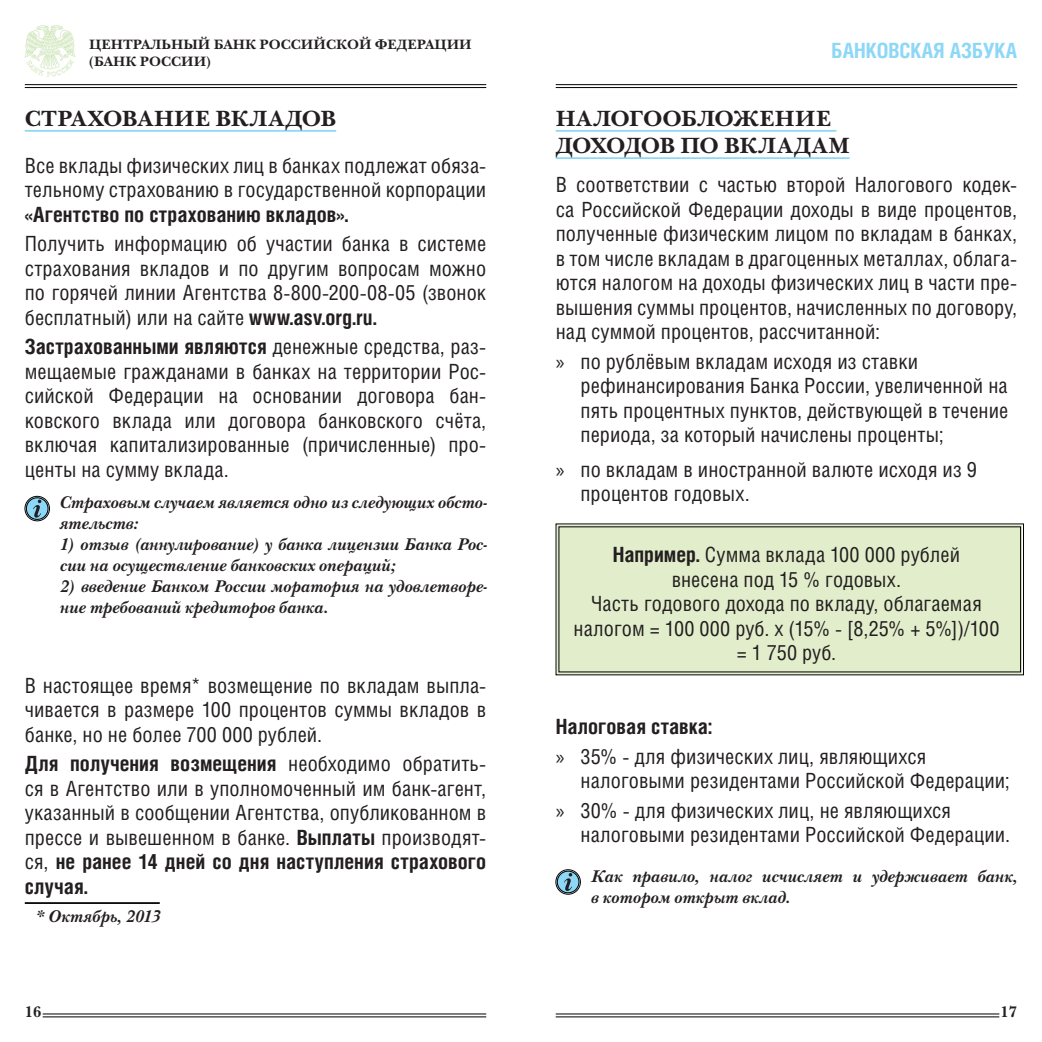
<style>
.page{position:relative;width:1042px;height:1042px;background:#fff}
.page>*{position:absolute;margin:0;border:0;box-sizing:border-box;transform-origin:0 0}
.t1{font:700 22.75px "New Baskerville C";letter-spacing:.005em;color:#231f20}
.t2{font:700 22.75px "New Baskerville C";letter-spacing:-.03em;color:#231f20}
.Paragraph_Style_1{font:21px/24.5px "Helios Cond";letter-spacing:.005em;color:#231f20;text-align:justify}
.t3{font:700 21px "Helios Cond";color:#8dd7f7}
.Paragraph_Style_1-2{font:700 21px "Helios Cond";color:#231f20}
.t4{font:italic 700 17.5px/21px "New Baskerville C";letter-spacing:.01em;color:#231f20}
.t5{font:700 15.75px "New Baskerville C";color:#231f20}
.t6{font:700 14px/16.8px "New Baskerville C";color:#231f20}
.s1{font-weight:700}
.s2{font-family:"Myriad Pro"}
</style>
<div class="page">
<svg style="left:25px;top:25px;width:51px;height:52px"></svg>
<hr style="left:25px;top:84px;width:461px;height:1px;background:#000">
<hr style="left:25px;top:87px;width:461px;height:1px;background:#000">
<hr style="left:43px;top:1013px;width:443px;height:1px;background:#000">
<hr style="left:43px;top:1016px;width:443px;height:1px;background:#000">
<hr style="left:556px;top:1013px;width:443px;height:1px;background:#000">
<hr style="left:556px;top:1016px;width:443px;height:1px;background:#000">
<hr style="left:556px;top:84px;width:461px;height:1px;background:#000">
<hr style="left:556px;top:87px;width:461px;height:1px;background:#000">
<hr style="left:25px;top:130px;width:311px;height:2px;background:#8dd7f7">
<hr style="left:556px;top:130px;width:280px;height:2px;background:#8dd7f7">
<hr style="left:556px;top:157px;width:293px;height:2px;background:#8dd7f7">
<div style="left:555px;top:523px;width:469px;height:152px;background:#e2eecb"></div>
<svg style="left:26px;top:497px;width:23px;height:23px"></svg>
<div style="left:25px;top:496px;width:25px;height:25px;border:1px solid #000;border-radius:50%"></div>
<div style="left:26px;top:498px;width:22px;height:21px;border:1px solid #000;border-radius:50%"></div>
<svg style="left:33px;top:499px;width:8px;height:18px"></svg>
<svg style="left:556px;top:870px;width:24px;height:23px"></svg>
<div style="left:556px;top:869px;width:24px;height:25px;border:1px solid #000;border-radius:50%"></div>
<div style="left:557px;top:871px;width:22px;height:22px;border:1px solid #000;border-radius:50%"></div>
<svg style="left:564px;top:873px;width:8px;height:18px"></svg>
<hr style="left:25px;top:902px;width:135px;height:2px;background:#000">
<p class="t6" style="left:89px;top:37px;width:384px">ЦЕНТРАЛЬНЫЙ БАНК РОССИЙСКОЙ ФЕДЕРАЦИИ (БАНК РОССИИ)</p>
<p class="t3" style="left:831px;top:38px;width:187px">БАНКОВСКАЯ АЗБУКА</p>
<p class="t1" style="left:25px;top:105px;width:313px">СТРАХОВАНИЕ ВКЛАДОВ</p>
<p class="t1" style="left:556px;top:105px;width:277px">НАЛОГООБЛОЖЕНИЕ</p>
<p class="t2" style="left:556px;top:132px;width:295px">ДОХОДОВ ПО ВКЛАДАМ</p>
<p class="Paragraph_Style_1" style="left:25px;top:152px;width:463px">Все вклады физических лиц в банках подлежат обяза&shy;тельному страхованию в государственной корпорации <span class="s1">«Агентство по страхованию вкладов».</span></p>
<p class="Paragraph_Style_1" style="left:25px;top:231px;width:463px">Получить информацию об участии банка в системе страхования вкладов и по другим вопросам можно по горячей линии Агентства 8-800-200-08-05 (звонок бесплатный) или на сайте <span class="s1">www.asv.org.ru.</span></p>
<p class="Paragraph_Style_1" style="left:25px;top:334px;width:463px"><span class="s1">Застрахованными являются</span> денежные средства, раз&shy;мещаемые гражданами в банках на территории Рос&shy;сийской Федерации на основании договора бан&shy;ковского вклада или договора банковского счёта, включая капитализированные (причисленные) про&shy;центы на сумму вклада.</p>
<p class="Paragraph_Style_1" style="left:556px;top:172px;width:463px">В соответствии с частью второй Налогового кодек&shy;са Российской Федерации доходы в виде процентов, полученные физическим лицом по вкладам в банках, в том числе вкладам в драгоценных металлах, облага&shy;ются налогом на доходы физических лиц в части пре&shy;вышения суммы процентов, начисленных по договору, над суммой процентов, рассчитанной:</p>
<p class="Paragraph_Style_1" style="left:580px;top:349px;width:429px;text-align:left;text-indent:-25px"><span class="s2">»</span> по рублёвым вкладам исходя из ставки рефинансирования Банка России, увеличенной на пять процентных пунктов, действующей в течение периода, за который начислены проценты;</p>
<p class="Paragraph_Style_1" style="left:580px;top:457px;width:398px;text-indent:-25px"><span class="s2">»</span> по вкладам в иностранной валюте исходя из 9 процентов годовых.</p>
<p class="t4" style="left:60px;top:492px;width:429px">Страховым случаем является одно из следующих обсто&shy;ятельств:</p>
<p class="t4" style="left:60px;top:534px;width:429px">1) отзыв (аннулирование) у банка лицензии Банка Рос&shy;сии на осуществление банковских операций;</p>
<p class="t4" style="left:60px;top:576px;width:429px">2) введение Банком России моратория на удовлетворе&shy;ние требований кредиторов банка.</p>
<p class="Paragraph_Style_1" style="left:613px;top:542px;width:349px;text-align:center"><span class="s1">Например.</span> Сумма вклада 100 000 рублей внесена под 15 % годовых.</p>
<p class="Paragraph_Style_1" style="left:573px;top:591px;width:427px;text-align:center">Часть годового дохода по вкладу, облагаемая налогом = 100 000 руб. x (15% - [8,25% + 5%])/100 = 1 750 руб.</p>
<p class="Paragraph_Style_1" style="left:25px;top:672px;width:463px">В настоящее время* возмещение по вкладам выпла&shy;чивается в размере 100 процентов суммы вкладов в банке, но не более 700 000 рублей.</p>
<p class="Paragraph_Style_1" style="left:25px;top:751px;width:463px"><span class="s1">Для получения возмещения</span> необходимо обратить&shy;ся в Агентство или в уполномоченный им банк-агент, указанный в сообщении Агентства, опубликованном в прессе и вывешенном в банке. <span class="s1">Выплаты</span> производят&shy;ся, <span class="s1">не ранее 14 дней со дня наступления страхового случая.</span></p>
<p class="t4" style="left:35px;top:906px;width:127px">* Октябрь, 2013</p>
<p class="Paragraph_Style_1-2" style="left:556px;top:714px;width:158px">Налоговая ставка:</p>
<p class="Paragraph_Style_1" style="left:580px;top:744px;width:431px;text-indent:-25px"><span class="s2">»</span> 35% - для физических лиц, являющихся налоговыми резидентами Российской Федерации;</p>
<p class="Paragraph_Style_1" style="left:580px;top:798px;width:431px;text-indent:-25px"><span class="s2">»</span> 30% - для физических лиц, не являющихся налоговыми резидентами Российской Федерации.</p>
<p class="t4" style="left:590px;top:866px;width:428px">Как правило, налог исчисляет и удерживает банк, в котором открыт вклад.</p>
<p class="t5" style="left:25px;top:1003px;width:18px">16</p>
<p class="t5" style="left:1000px;top:1003px;width:18px">17</p>
</div>
